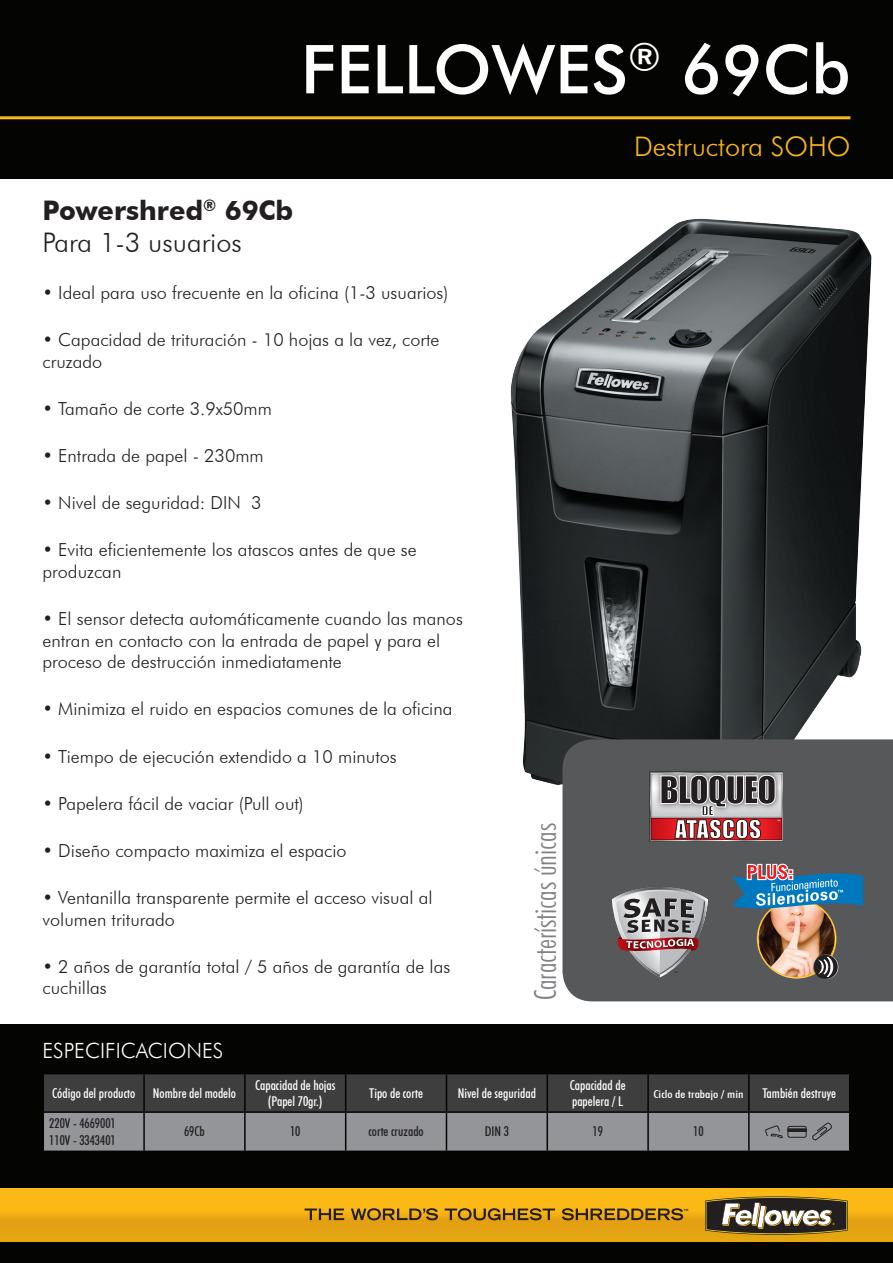
<style>
.page{position:relative;width:893px;height:1263px;background:#fff}
.page>*{position:absolute;margin:0;border:0;box-sizing:border-box;transform-origin:0 0}
.t1{font:500 67.5px "Futura BT";color:#fff}
.t2{font:300 condensed 30px "Futura BT";color:#808285}
.t3{font:700 27px "Futura BT";color:#231f20}
.t4{font:300 27px "Futura BT";color:#231f20}
.t5{font:300 27px "Futura BT";color:#fcb814}
.t6{font:300 21px "Futura BT";color:#fff}
.t7{font:300 18px/21.6px "Futura BT";color:#231f20}
.t8{font:500 condensed 13.5px/16.2px "Futura BT";color:#fff;text-align:center}
.t9{font:500 condensed 13.5px/16.2px "Futura BT";color:#231f20}
.t10{font:500 condensed 10.8px "Futura BT";color:#fff;scale:1.25 1}
</style>
<div class="page">
<div style="left:0;top:0;width:893px;height:179px;background:#040503"></div>
<div style="left:0;top:1025px;width:893px;height:238px;background:#040503"></div>
<hr style="left:0;top:116px;width:850px;height:3px;background:#fcb814">
<div style="left:0;top:1188px;width:893px;height:54px;background:linear-gradient(to right,#f0ac13,#efad13)"></div>
<svg style="left:705px;top:1196px;width:143px;height:39px;background:#72664a"></svg>
<svg style="left:305px;top:1208px;width:39px;height:12px"></svg>
<svg style="left:351px;top:1208px;width:87px;height:12px"></svg>
<svg style="left:445px;top:1208px;width:110px;height:12px"></svg>
<svg style="left:562px;top:1208px;width:126px;height:12px;background:#987018"></svg>
<img style="left:510px;top:218px;width:362px;height:567px">
<svg style="left:44px;top:1074px;width:805px;height:76px;background:#646566"></svg>
<div style="left:562px;top:739px;width:331px;height:262px;background:#57585a"></div>
<svg style="left:649px;top:771px;width:134px;height:71px"></svg>
<img style="left:652px;top:766px;width:132px;height:50px">
<svg style="left:650px;top:772px;width:133px;height:69px;background:#9c7c7e"></svg>
<svg style="left:612px;top:887px;width:96px;height:90px;background:#8f8486"></svg>
<img style="left:732px;top:862px;width:131px;height:116px">
<p class="t1" style="left:301px;top:28px;width:551px">FELLOWES<sup>®</sup> 69Cb</p>
<p class="t3" style="left:43px;top:194px;width:252px">Powershred<sup>®</sup> 69Cb</p>
<p class="t4" style="left:43px;top:226px;width:201px">Para 1-3 usuarios</p>
<p class="t7" style="left:43px;top:282px;width:407px">• Ideal para uso frecuente en la oficina (1-3 usuarios)</p>
<p class="t7" style="left:43px;top:329px;width:398px">• Capacidad de trituración - 10 hojas a la vez, corte cruzado</p>
<p class="t7" style="left:43px;top:398px;width:231px">• Tamaño de corte 3.9x50mm</p>
<p class="t7" style="left:43px;top:445px;width:223px">• Entrada de papel - 230mm</p>
<p class="t7" style="left:43px;top:492px;width:221px">• Nivel de seguridad: DIN 3</p>
<p class="t7" style="left:43px;top:539px;width:376px">• Evita eficientemente los atascos antes de que se produzcan</p>
<p class="t7" style="left:43px;top:608px;width:422px">• El sensor detecta automáticamente cuando las manos entran en contacto con la entrada de papel y para el proceso de destrucción inmediatamente</p>
<p class="t7" style="left:43px;top:698px;width:411px">• Minimiza el ruido en espacios comunes de la oficina</p>
<p class="t7" style="left:43px;top:745px;width:356px">• Tiempo de ejecución extendido a 10 minutos</p>
<p class="t7" style="left:43px;top:792px;width:263px">• Papelera fácil de vaciar (Pull out)</p>
<p class="t7" style="left:43px;top:839px;width:306px">• Diseño compacto maximiza el espacio</p>
<p class="t7" style="left:43px;top:886px;width:392px">• Ventanilla transparente permite el acceso visual al volumen triturado</p>
<p class="t7" style="left:43px;top:955px;width:409px">• 2 años de garantía total / 5 años de garantía de las cuchillas</p>
<p class="t6" style="left:43px;top:1037px;width:182px">ESPECIFICACIONES</p>
<p class="t2" style="left:527px;top:1000px;width:178px;rotate:-90deg">Características únicas</p>
<p class="t5" style="left:634px;top:130px;width:218px">Destructora SOHO</p>
<p class="t8" style="left:52px;top:1085px;width:85px">Código del producto</p>
<p class="t8" style="left:153px;top:1085px;width:85px">Nombre del modelo</p>
<p class="t8" style="left:255px;top:1077px;width:82px">Capacidad de hojas (Papel 70gr.)</p>
<p class="t8" style="left:369px;top:1085px;width:55px">Tipo de corte</p>
<p class="t8" style="left:458px;top:1085px;width:80px">Nivel de seguridad</p>
<p class="t8" style="left:570px;top:1077px;width:57px;text-align:left">Capacidad de papelera / L</p>
<p class="t10" style="left:653px;top:1087px;width:73px">Ciclo de trabajo / min</p>
<p class="t8" style="left:763px;top:1085px;width:75px">También destruye</p>
<p class="t9" style="left:49px;top:1115px;width:68px">220V - 4669001<br>110V - 3343401</p>
<p class="t9" style="left:184px;top:1123px;width:22px">69Cb</p>
<p class="t9" style="left:290px;top:1123px;width:12px">10</p>
<p class="t9" style="left:368px;top:1123px;width:57px">corte cruzado</p>
<p class="t9" style="left:485px;top:1123px;width:26px">DIN 3</p>
<p class="t9" style="left:592px;top:1123px;width:12px">19</p>
<p class="t9" style="left:693px;top:1123px;width:12px">10</p>
</div>
